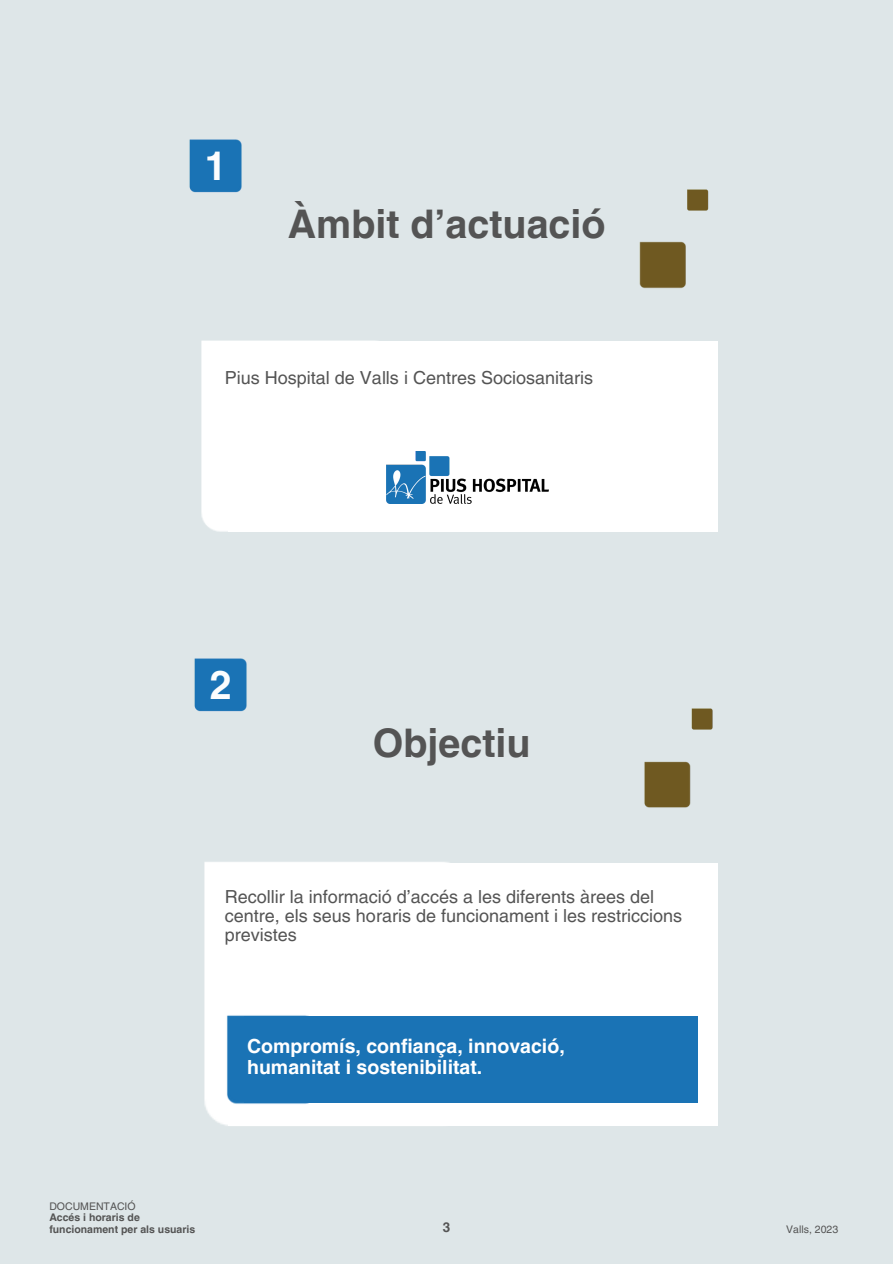
<style>
.page{position:relative;width:893px;height:1264px;background:#fff}
.page>*{position:absolute;margin:0;border:0;box-sizing:border-box;transform-origin:0 0}
.t1{font:700 39.45px "Helvetica LT Pro";color:#545454}
.t2{font:700 39.45px "Helvetica LT Pro";color:#fcfdfe}
.t3{font:700 19.5px/21.3px "Helvetica LT Pro";color:#fff}
.t4{font:18px/19.2px "Helvetica LT Pro";color:#545454}
.t5{font:700 13.5px "Helvetica LT Pro";color:#545454}
.t6{font:700 10.5px/11.4px "Helvetica LT Pro";color:#545454}
.t7{font:10.5px "Helvetica LT Pro";color:#545454}
</style>
<div class="page">
<div style="left:0;top:0;width:892px;height:1263px;background:#dee6e8"></div>
<img style="left:189px;top:139px;width:53px;height:54px">
<img style="left:639px;top:241px;width:47px;height:48px">
<img style="left:687px;top:189px;width:22px;height:22px">
<img style="left:201px;top:340px;width:191px;height:192px">
<div style="left:228px;top:341px;width:490px;height:190px;background:#fff"></div>
<img style="left:387px;top:451px;width:162px;height:53px">
<img style="left:204px;top:862px;width:263px;height:264px">
<div style="left:228px;top:863px;width:490px;height:262px;background:#fff"></div>
<img style="left:194px;top:658px;width:53px;height:54px">
<img style="left:644px;top:761px;width:47px;height:47px">
<img style="left:691px;top:708px;width:22px;height:22px">
<img style="left:216px;top:1008px;width:110px;height:100px">
<div style="left:244px;top:1016px;width:453px;height:86px;background:#1a73b5"></div>
<p class="t2" style="left:205px;top:152px;width:23px">1</p>
<p class="t1" style="left:288px;top:209px;width:319px">Àmbit d’actuació</p>
<h1 class="t4" style="left:225px;top:370px;width:370px">Pius Hospital de Valls i Centres Sociosanitaris</h1>
<p class="t2" style="left:210px;top:671px;width:23px">2</p>
<p class="t1" style="left:372px;top:728px;width:159px">Objectiu</p>
<h3 class="t4" style="left:225px;top:888px;width:459px">Recollir la informació d’accés a les diferents àrees del centre, els seus horaris de funcionament i les restriccions previstes</h3>
<p class="t3" style="left:247px;top:1037px;width:319px">Compromís, confiança, innovació, humanitat i sostenibilitat.</p>
<p class="t7" style="left:49px;top:1202px;width:88px">DOCUMENTACIÓ</p>
<p class="t6" style="left:49px;top:1212px;width:147px">Accés i horaris de funcionament per als usuaris</p>
<p class="t5" style="left:443px;top:1221px;width:9px">3</p>
<h1 class="t7" style="left:786px;top:1225px;width:53px">Valls, 2023</h1>
</div>
